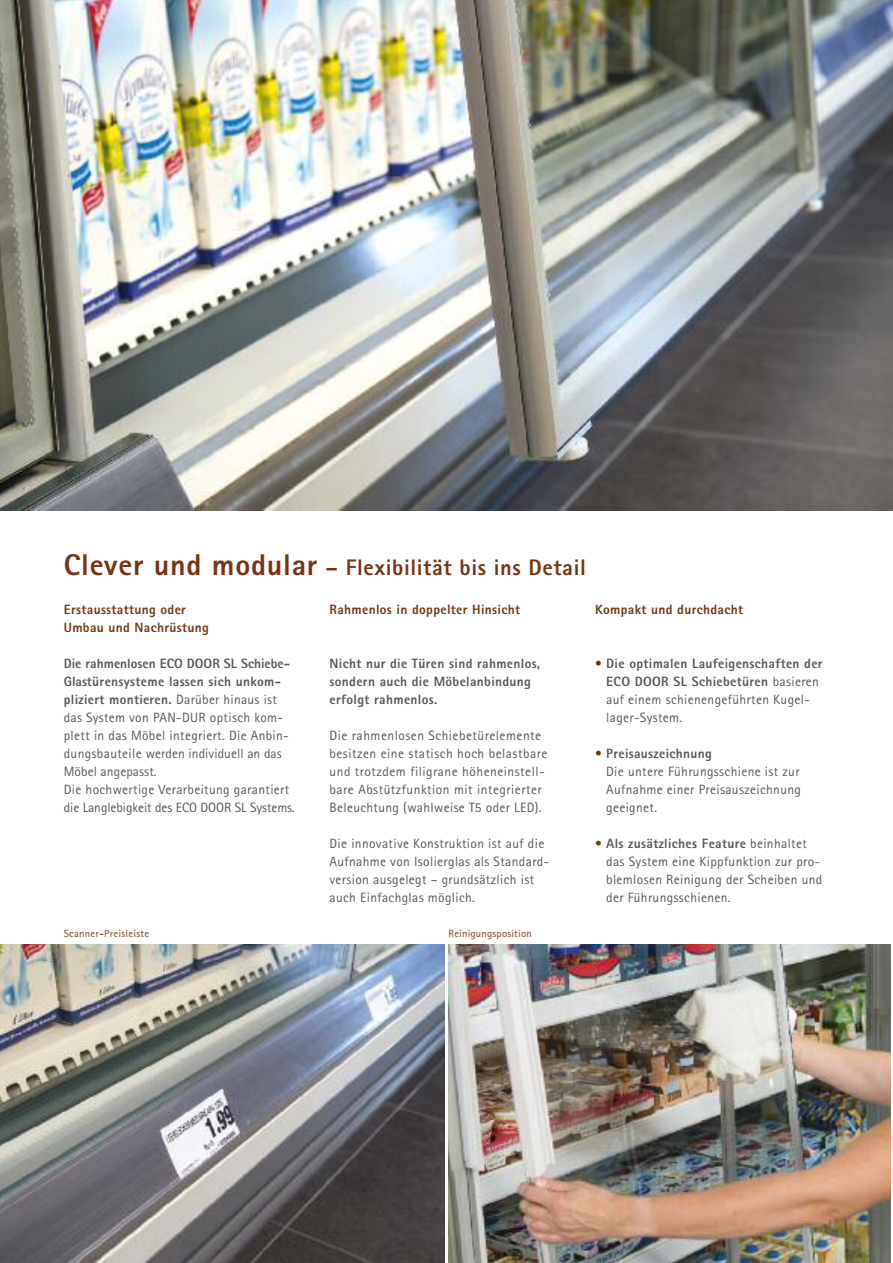
<style>
.page{position:relative;width:893px;height:1263px;background:#fff}
.page>*{position:absolute;margin:0;border:0;box-sizing:border-box;transform-origin:0 0}
.t1{font:800 22.5px "Rotis Sans Serif";letter-spacing:.025em;color:#773514}
.t2{font:13.5px/18px "Rotis Sans Serif";letter-spacing:.025em;color:#58595c}
.t3{font:800 13.5px/18px "Rotis Sans Serif";letter-spacing:.025em;color:#58595c}
.t4{font:800 13.5px/18px "Rotis Sans Serif";letter-spacing:.025em;color:#773514}
.t5{font:700 10.5px "Rotis Sans Serif";letter-spacing:.015em;color:#925d43}
.s1{font-size:30px}
.s2{font-weight:800}
.s3{font-weight:400;color:#773514}
.s4{font-weight:400}
.s5{color:#773514}
</style>
<div class="page">
<img style="left:0;top:0;width:893px;height:510px">
<img style="left:0;top:944px;width:444px;height:319px">
<img style="left:449px;top:944px;width:442px;height:319px">
<h1 class="t1" style="left:64px;top:554px;width:524px"><span class="s1">Clever und modular</span> – Flexibilität bis ins Detail</h1>
<p class="t4" style="left:64px;top:600px;width:147px">Erstausstattung oder<br>Umbau und Nachrüstung</p>
<p class="t2" style="left:64px;top:654px;width:233px"><span class="s2">Die rahmenlosen ECO DOOR SL Schiebe-Glas tü ren sys teme lassen sich unkom - pliziert montieren.</span> Darüber hinaus ist das System von PAN-DUR optisch kom&shy;plett in das Möbel integriert. Die Anbin&shy;dungsbauteile werden individuell an das Möbel angepasst.<br>Die hochwertige Verarbeitung garantiert die Langlebigkeit des ECO DOOR SL Sys tems.</p>
<p class="t4" style="left:330px;top:600px;width:192px">Rahmenlos in doppelter Hinsicht</p>
<p class="t3" style="left:330px;top:654px;width:212px">Nicht nur die Türen sind rahmenlos, sondern auch die Möbelanbindung erfolgt rahmenlos.</p>
<p class="t2" style="left:330px;top:726px;width:219px">Die rahmenlosen Schiebetürelemente besitzen eine statisch hoch belastbare und trotzdem filigrane höheneinstell&shy;bare Abstützfunktion mit integrierter Beleuchtung (wahlweise T5 oder LED).</p>
<p class="t2" style="left:330px;top:834px;width:221px">Die innovative Konstruktion ist auf die Aufnahme von Isolierglas als Standard&shy;version ausgelegt – grundsätzlich ist auch Einfachglas möglich.</p>
<p class="t5" style="left:64px;top:927px;width:87px">Scanner-Preisleiste</p>
<p class="t5" style="left:449px;top:927px;width:85px">Reinigungsposition</p>
<p class="t4" style="left:595px;top:600px;width:149px">Kompakt und durchdacht</p>
<p class="t3" style="left:606px;top:654px;width:218px;text-indent:-11px"><span class="s3">•</span> Die optimalen Laufeigenschaften der<br>ECO DOOR SL Schiebetüren <span class="s4">basieren auf einem schienengeführten Kugel&shy;lager-System.</span></p>
<p class="t2" style="left:606px;top:744px;width:196px;text-indent:-11px"><span class="s5">•</span> <span class="s2">Preisauszeichnung<br></span>Die untere Führungsschiene ist zur<br>Aufnahme einer Preisauszeichnung geeignet.</p>
<p class="t2" style="left:606px;top:834px;width:218px;text-indent:-11px"><span class="s5">•</span> <span class="s2">Als zusätzliches Feature</span> beinhaltet das System eine Kippfunktion zur pro - blem losen Reinigung der Scheiben und der Führungsschienen.</p>
</div>
